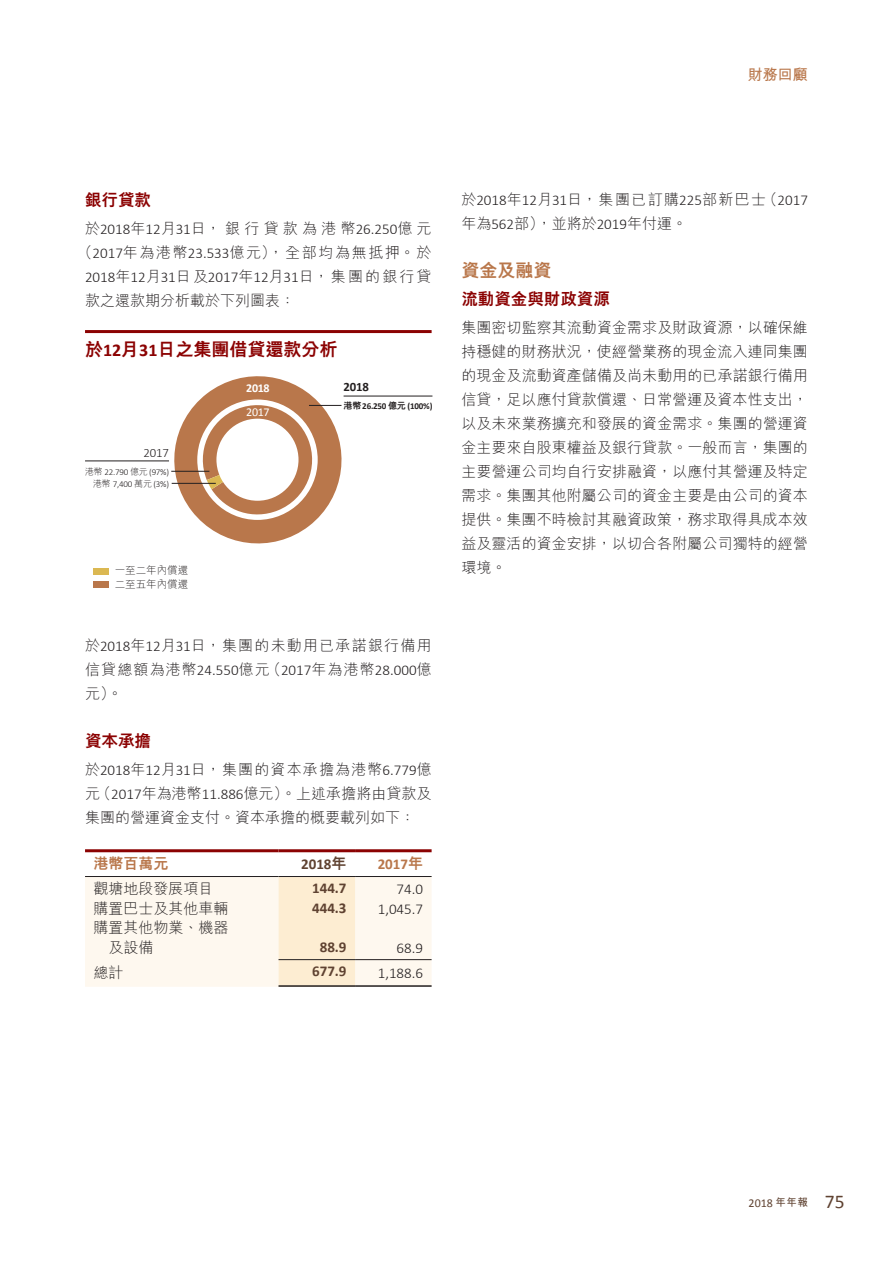
<style>
.page{position:relative;width:893px;height:1263px;background:#fff}
.page>*{position:absolute;margin:0;border:0;box-sizing:border-box;transform-origin:0 0}
.t1{font:800 18px "M Hei HK";color:#8b0202}
.t2{font:800 18px "M Hei HK";color:#b9774b}
.t3{font:800 16.5px "M Hei HK";color:#8b0202}
.t4{font:300 15px/24px "M Hei HK";letter-spacing:.005em;color:#231f20;text-align:justify}
.t5{font:300 15px "Calibri";color:#231f20}
.t6{font:300 15px/24px "M Hei HK";letter-spacing:.11em;color:#231f20;text-align:center}
.t7{font:300 15px/24px "M Hei HK";letter-spacing:.095em;color:#231f20}
.t8{font:300 15px "M Hei HK";letter-spacing:.08em;color:#231f20}
.t9{font:700 15px "Calibri";color:#5f4231}
.t10{font:800 15px "M Hei HK";color:#b9774b}
.t11{font:700 15px "Calibri";color:#b9774b}
.t12{font:700 15px "M Hei HK";color:#b9774b}
.t13{font:700 12.75px "Calibri";color:#231f20}
.t14{font:300 12.75px "Calibri";color:#231f20}
.t15{font:12px "Calibri";color:#5f4231}
.t16{font:12px "Calibri";color:#fff}
.t17{font:700 12px "Calibri";color:#fff}
.t18{font:300 10.5px/13.5px "M Hei HK";color:#231f20}
.t19{font:300 9px/12px "Calibri";letter-spacing:-.03em;color:#231f20;text-align:right}
.t20{font:700 9px "Calibri";letter-spacing:-.02em;color:#231f20}
.s1{font-family:"Calibri"}
.s2{font-family:"M Hei HK"}
.s3{font-family:"Calibri";font-weight:700}
.s4{font-family:"M Hei HK";font-weight:800}
.s5{font-family:"M Hei HK";font-weight:700;font-size:10.5px}
.s6{font-size:19.5px}
</style>
<div class="page">
<div style="left:94px;top:568px;width:15px;height:6px;background:#dbb852"></div>
<div style="left:94px;top:581px;width:15px;height:7px;background:#b9774b"></div>
<hr style="left:344px;top:396px;width:88px;height:1px;background:#231f20">
<hr style="left:85px;top:461px;width:84px;height:1px;background:#231f20">
<svg style="left:174px;top:376px;width:167px;height:167px"></svg>
<div style="left:216px;top:419px;width:82px;height:82px;background:#fff;border-radius:50%"></div>
<hr style="left:309px;top:405px;width:32px;height:1px;background:#231f20">
<hr style="left:171px;top:471px;width:38px;height:1px;background:#231f20">
<hr style="left:172px;top:483px;width:44px;height:1px;background:#231f20">
<hr style="left:85px;top:330px;width:347px;height:3px;background:#8b0202">
<svg style="left:85px;top:877px;width:347px;height:110px"></svg>
<hr style="left:85px;top:849px;width:194px;height:3px;background:#8b0202">
<hr style="left:279px;top:849px;width:76px;height:3px;background:#8b0202">
<hr style="left:355px;top:849px;width:77px;height:3px;background:#8b0202">
<hr style="left:85px;top:876px;width:194px;height:1px;background:#231f20">
<hr style="left:279px;top:876px;width:76px;height:1px;background:#231f20">
<hr style="left:355px;top:876px;width:77px;height:1px;background:#231f20">
<hr style="left:279px;top:959px;width:76px;height:1px;background:#231f20">
<hr style="left:355px;top:959px;width:77px;height:1px;background:#231f20">
<hr style="left:279px;top:985px;width:76px;height:2px;background:#231f20">
<hr style="left:355px;top:985px;width:77px;height:2px;background:#231f20">
<p class="t12" style="left:748px;top:63px;width:61px">財務回顧</p>
<p class="t3" style="left:85px;top:192px;width:67px">銀行貸款</p>
<p class="t6" style="left:78px;top:216px;width:356px">於<span class="s1">2018</span>年<span class="s1">12</span>月<span class="s1">31</span>日，銀行貸款為港幣<span class="s1">26.250</span>億元（<span class="s1">2017</span>年為港幣<span class="s1">23.533</span>億元），全部均為無抵押。於</p>
<p class="t5" style="left:85px;top:268px;width:348px">2018<span class="s2">年</span>12<span class="s2">月</span>31<span class="s2">日及</span>2017<span class="s2">年</span>12<span class="s2">月</span>31<span class="s2">日，集團的銀行貸</span></p>
<p class="t4" style="left:85px;top:288px;width:211px">款之還款期分析載於下列圖表：</p>
<p class="t1" style="left:85px;top:340px;width:254px">於<span class="s3">12</span>月<span class="s3">31</span>日之集團借貸還款分析</p>
<p class="t14" style="left:144px;top:445px;width:27px">2017</p>
<p class="t19" style="left:85px;top:466px;width:85px"><span class="s2">港幣</span> 22.790 <span class="s2">億元</span> (97%)<span class="s2">港幣</span> 7,400 <span class="s2">萬元</span> (3%)</p>
<p class="t18" style="left:115px;top:563px;width:75px">一至二年內償還二至五年內償還</p>
<p class="t17" style="left:246px;top:381px;width:25px">2018</p>
<p class="t16" style="left:246px;top:405px;width:25px">2017</p>
<p class="t13" style="left:344px;top:379px;width:27px">2018</p>
<p class="t20" style="left:344px;top:400px;width:90px"><span class="s4">港幣</span>26.250 <span class="s4">億元</span> (100%)</p>
<p class="t8" style="left:85px;top:635px;width:348px">於<span class="s1">2018</span>年<span class="s1">12</span>月<span class="s1">31</span>日，集團的未動用已承諾銀行備用</p>
<p class="t5" style="left:85px;top:661px;width:348px"><span class="s2">信貸總額為港幣</span>24.550<span class="s2">億元（</span>2017<span class="s2">年為港幣</span>28.000<span class="s2">億</span></p>
<p class="t4" style="left:85px;top:681px;width:39px">元）。</p>
<p class="t3" style="left:85px;top:733px;width:67px">資本承擔</p>
<p class="t4" style="left:85px;top:757px;width:348px">於<span class="s1">2018</span>年<span class="s1">12</span>月<span class="s1">31</span>日，集團的資本承擔為港幣<span class="s1">6.779</span>億元（<span class="s1">2017</span>年為港幣<span class="s1">11.886</span>億元）。上述承擔將由貸款及集團的營運資金支付。資本承擔的概要載列如下：</p>
<p class="t10" style="left:94px;top:855px;width:76px">港幣百萬元</p>
<p class="t9" style="left:301px;top:854px;width:47px">2018<span class="s4">年</span></p>
<p class="t11" style="left:378px;top:854px;width:47px">2017<span class="s4">年</span></p>
<p class="t4" style="left:94px;top:876px;width:121px">觀塘地段發展項目</p>
<p class="t9" style="left:312px;top:879px;width:36px">144.7</p>
<p class="t5" style="left:397px;top:880px;width:28px">74.0</p>
<p class="t4" style="left:94px;top:896px;width:136px">購置巴士及其他車輛</p>
<p class="t9" style="left:312px;top:898px;width:36px">444.3</p>
<p class="t5" style="left:378px;top:900px;width:47px">1,045.7</p>
<p class="t4" style="left:109px;top:918px;width:121px;line-height:19.5px;text-indent:-15px">購置其他物業、機器及設備</p>
<p class="t9" style="left:320px;top:937px;width:28px">88.9</p>
<p class="t5" style="left:397px;top:939px;width:28px">68.9</p>
<p class="t4" style="left:94px;top:959px;width:31px">總計</p>
<p class="t9" style="left:312px;top:962px;width:36px">677.9</p>
<p class="t5" style="left:378px;top:963px;width:47px">1,188.6</p>
<p class="t7" style="left:461px;top:187px;width:348px">於<span class="s1">2018</span>年<span class="s1">12</span>月<span class="s1">31</span>日，集團已訂購<span class="s1">225</span>部新巴士（<span class="s1">2017</span>年為<span class="s1">562</span>部），並將於<span class="s1">2019</span>年付運。</p>
<p class="t2" style="left:461px;top:261px;width:91px">資金及融資</p>
<p class="t3" style="left:461px;top:291px;width:150px">流動資金與財政資源</p>
<p class="t4" style="left:461px;top:315px;width:348px">集團密切監察其流動資金需求及財政資源，以確保維持穩健的財務狀況，使經營業務的現金流入連同集團的現金及流動資產儲備及尚未動用的已承諾銀行備用信貸，足以應付貸款償還、日常營運及資本性支出，以及未來業務擴充和發展的資金需求。集團的營運資金主要來自股東權益及銀行貸款。一般而言，集團的主要營運公司均自行安排融資，以應付其營運及特定需求。集團其他附屬公司的資金主要是由公司的資本提供。集團不時檢討其融資政策，務求取得具成本效益及靈活的資金安排，以切合各附屬公司獨特的經營環境。</p>
<p class="t15" style="left:749px;top:1195px;width:98px">2018 <span class="s5">年年報</span> <span class="s6">75</span></p>
</div>
